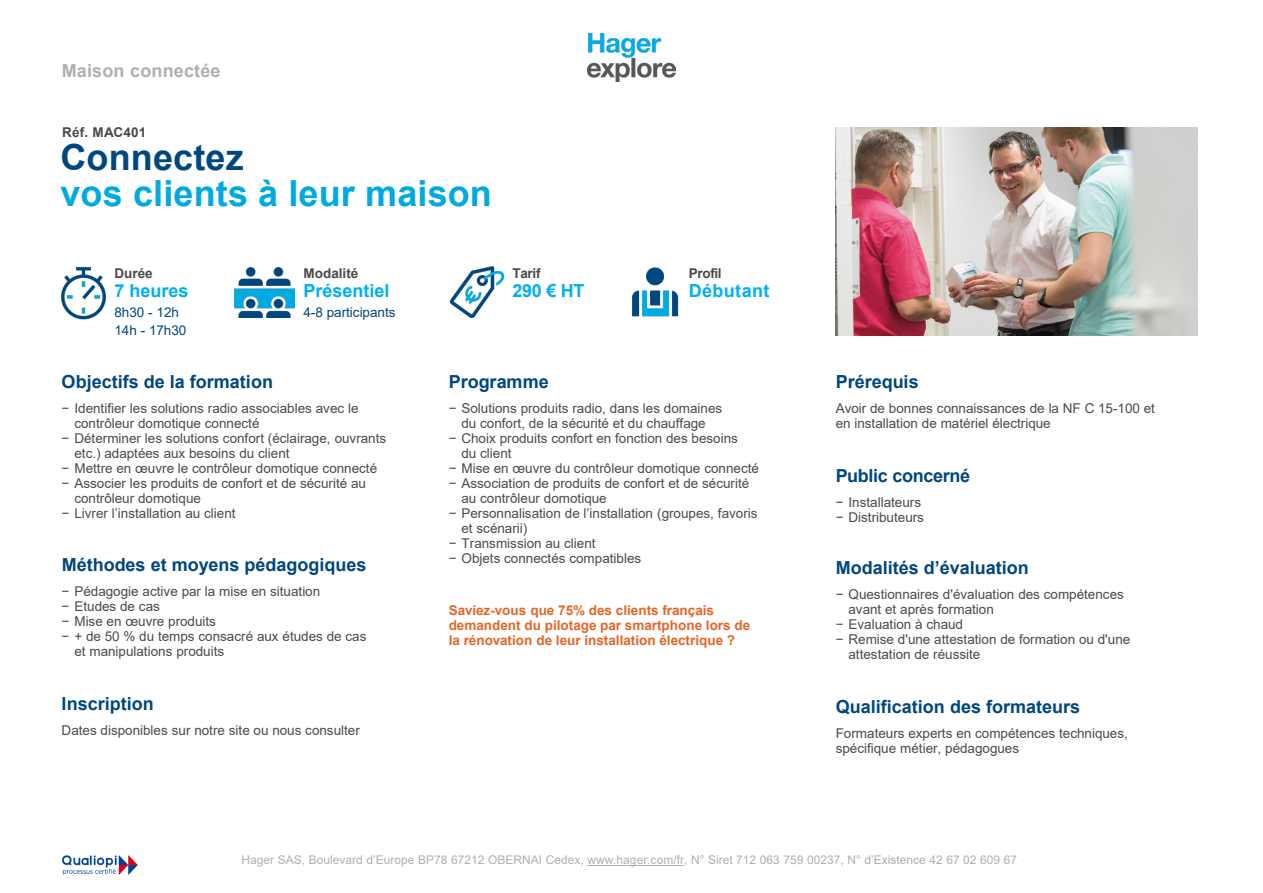
<style>
.page{position:relative;width:1263px;height:893px;background:#fff}
.page>*{position:absolute;margin:0;border:0;box-sizing:border-box;transform-origin:0 0}
.t1{font:700 36px/36px "Arial";letter-spacing:.005em;color:#00aae1}
.t2{font:700 18px "Arial";color:#00477e}
.t3{font:700 18px "Arial";color:#00b0f0}
.t4{font:700 18px "Arial";letter-spacing:.01em;color:#afafaf}
.t5{font:700 18px "Arial";letter-spacing:-.02em;color:#00477e}
.t6{font:700 18px "Arial";letter-spacing:.02em;color:#00b0f0}
.t7{font:13.5px/15px "Arial";letter-spacing:-.005em;color:#4a4a4a}
.t8{font:700 13.5px/15px "Arial";color:#e46529}
.t9{font:700 13.5px "Arial";color:#4a4a4a}
.t10{font:13.5px "Arial";letter-spacing:-.005em;color:#00477e}
.t11{font:12px "Arial";color:#afafaf}
.s1{color:#00477e}
</style>
<div class="page">
<img style="left:588px;top:34px;width:87px;height:47px">
<hr style="left:588px;top:865px;width:96px;height:1px;background:#afafaf">
<img style="left:62px;top:855px;width:76px;height:20px">
<img style="left:451px;top:266px;width:53px;height:52px">
<img style="left:235px;top:267px;width:60px;height:51px">
<img style="left:61px;top:267px;width:45px;height:53px">
<img style="left:632px;top:267px;width:47px;height:50px">
<img style="left:836px;top:127px;width:361px;height:209px">
<p class="t4" style="left:62px;top:58px;width:160px">Maison connectée</p>
<p class="t9" style="left:62px;top:123px;width:86px">Réf. MAC401</p>
<p class="t1" style="left:60px;top:140px;width:433px"><span class="s1">Connectez<br></span>vos clients à leur maison</p>
<p class="t9" style="left:115px;top:263px;width:40px">Durée</p>
<p class="t3" style="left:115px;top:278px;width:75px">7 heures</p>
<p class="t10" style="left:115px;top:302px;width:66px">8h30 - 12h</p>
<p class="t10" style="left:115px;top:320px;width:73px">14h - 17h30</p>
<p class="t9" style="left:304px;top:263px;width:56px">Modalité</p>
<p class="t3" style="left:304px;top:278px;width:88px">Présentiel</p>
<p class="t10" style="left:304px;top:302px;width:94px">4-8 participants</p>
<p class="t9" style="left:512px;top:263px;width:30px">Tarif</p>
<p class="t3" style="left:512px;top:278px;width:74px">290 € HT</p>
<p class="t9" style="left:689px;top:263px;width:34px">Profil</p>
<p class="t6" style="left:689px;top:278px;width:82px">Débutant</p>
<p class="t2" style="left:62px;top:369px;width:213px">Objectifs de la formation</p>
<p class="t7" style="left:74px;top:401px;width:286px;text-indent:-13px">− Identifier les solutions radio associables avec le contrôleur domotique connecté</p>
<p class="t7" style="left:74px;top:431px;width:313px;text-indent:-13px">− Déterminer les solutions confort (éclairage, ouvrants etc.) adaptées aux besoins du client</p>
<p class="t7" style="left:62px;top:461px;width:317px">− Mettre en œuvre le contrôleur domotique connecté</p>
<p class="t7" style="left:74px;top:476px;width:293px;text-indent:-13px">− Associer les produits de confort et de sécurité au contrôleur domotique</p>
<p class="t7" style="left:62px;top:506px;width:175px">− Livrer l’installation au client</p>
<p class="t2" style="left:62px;top:552px;width:306px">Méthodes et moyens pédagogiques</p>
<p class="t7" style="left:62px;top:584px;width:260px">− Pédagogie active par la mise en situation</p>
<p class="t7" style="left:62px;top:599px;width:100px">− Etudes de cas</p>
<p class="t7" style="left:62px;top:614px;width:156px">− Mise en œuvre produits</p>
<p class="t7" style="left:74px;top:629px;width:294px;text-indent:-13px">− + de 50 % du temps consacré aux études de cas et manipulations produits</p>
<p class="t2" style="left:62px;top:691px;width:94px">Inscription</p>
<p class="t7" style="left:62px;top:723px;width:300px">Dates disponibles sur notre site ou nous consulter</p>
<p class="t2" style="left:449px;top:369px;width:102px">Programme</p>
<p class="t7" style="left:449px;top:401px;width:275px;text-align:center">− Solutions produits radio, dans les domaines du confort, de la sécurité et du chauffage</p>
<p class="t7" style="left:461px;top:431px;width:278px;text-indent:-13px">− Choix produits confort en fonction des besoins du client</p>
<p class="t7" style="left:449px;top:461px;width:312px">− Mise en œuvre du contrôleur domotique connecté</p>
<p class="t7" style="left:461px;top:476px;width:289px;text-indent:-13px">− Association de produits de confort et de sécurité au contrôleur domotique</p>
<p class="t7" style="left:461px;top:506px;width:298px;text-indent:-13px">− Personnalisation de l’installation (groupes, favoris et scénarii)</p>
<p class="t7" style="left:449px;top:536px;width:148px">− Transmission au client</p>
<p class="t7" style="left:449px;top:551px;width:194px">− Objets connectés compatibles</p>
<p class="t8" style="left:449px;top:602px;width:303px">Saviez-vous que 75% des clients français demandent du pilotage par smartphone lors de la rénovation de leur installation électrique ?</p>
<p class="t2" style="left:836px;top:369px;width:84px">Prérequis</p>
<p class="t7" style="left:836px;top:401px;width:321px">Avoir de bonnes connaissances de la NF C 15-100 et en installation de matériel électrique</p>
<p class="t5" style="left:836px;top:463px;width:136px">Public concerné</p>
<p class="t7" style="left:836px;top:495px;width:87px">− Installateurs</p>
<p class="t7" style="left:836px;top:509px;width:90px">− Distributeurs</p>
<p class="t2" style="left:836px;top:555px;width:195px">Modalités d’évaluation</p>
<p class="t7" style="left:848px;top:586px;width:277px;text-indent:-13px">− Questionnaires d'évaluation des compétences avant et après formation</p>
<p class="t7" style="left:836px;top:616px;width:129px">− Evaluation à chaud</p>
<p class="t7" style="left:848px;top:631px;width:283px;text-indent:-13px">− Remise d'une attestation de formation ou d'une attestation de réussite</p>
<p class="t2" style="left:836px;top:694px;width:246px">Qualification des formateurs</p>
<p class="t7" style="left:836px;top:725px;width:294px">Formateurs experts en compétences techniques, spécifique métier, pédagogues</p>
<p class="t11" style="left:242px;top:851px;width:777px">Hager SAS, Boulevard d’Europe BP78 67212 OBERNAI Cedex, www.hager.com/fr, N° Siret 712 063 759 00237, N° d’Existence 42 67 02 609 67</p>
</div>
